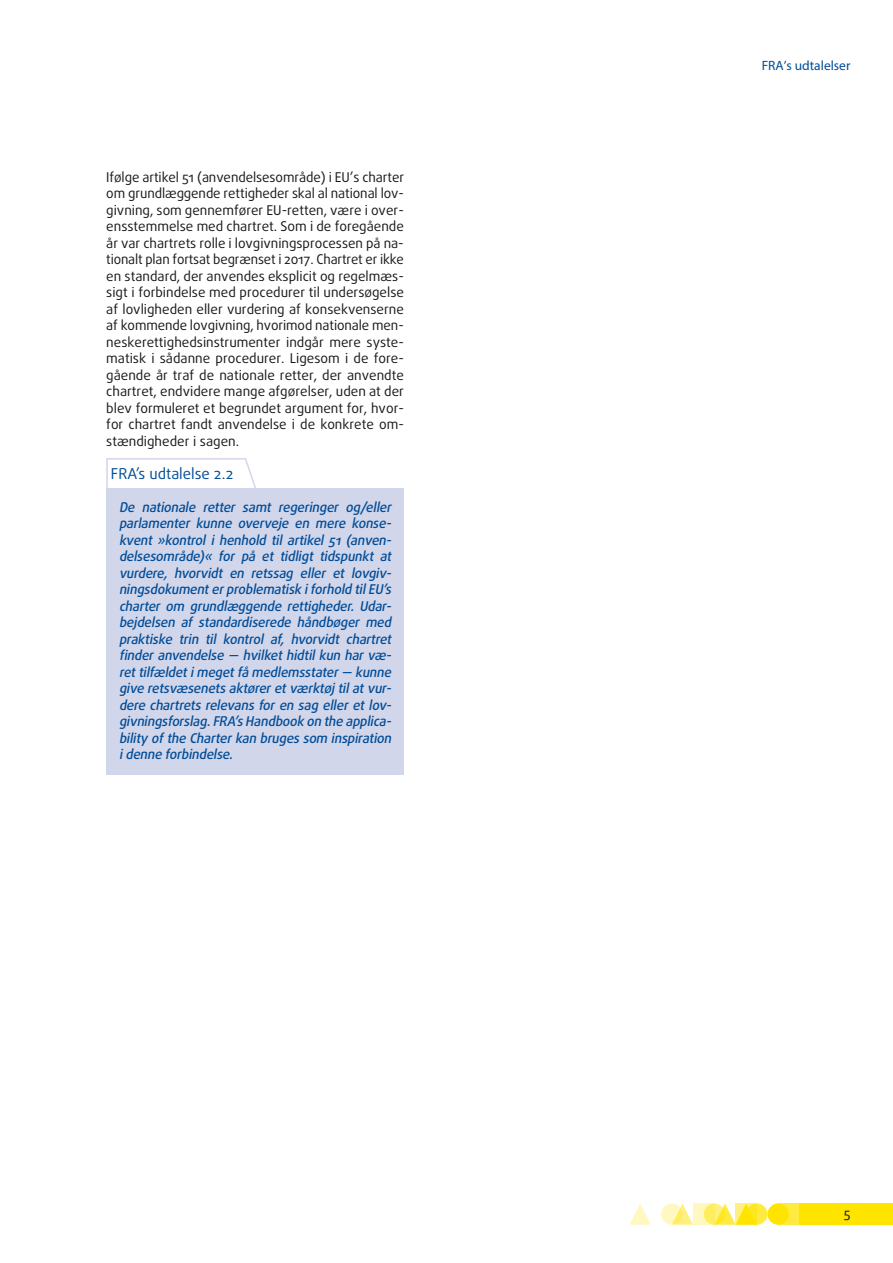
<style>
.page{position:relative;width:893px;height:1263px;background:#fff}
.page>*{position:absolute;margin:0;border:0;box-sizing:border-box;transform-origin:0 0}
.opinion_header_sw{font:15px "Daxline Pro";color:#004c98}
.body_text{font:13.5px/16.5px "Daxline Pro";color:#1a171c}
.opinion_text_SW_last{font:italic 500 13.5px/16.5px "Daxline Pro";color:#004c98;text-align:justify}
.t1{font:13.5px "Myriad Pro";color:#004c98}
</style>
<div class="page">
<div style="left:746px;top:1203px;width:21px;height:22px;background:#ffea40;border-radius:50%"></div>
<div style="left:778px;top:1203px;width:21px;height:22px;background:#ffea40"></div>
<div style="left:799px;top:1203px;width:94px;height:22px;background:#ffe400"></div>
<svg style="left:675px;top:1203px;width:18px;height:22px"></svg>
<svg style="left:629px;top:1204px;width:22px;height:21px"></svg>
<div style="left:767px;top:1203px;width:22px;height:22px;background:#ffe400;border-radius:50%"></div>
<svg style="left:718px;top:1203px;width:18px;height:22px"></svg>
<svg style="left:704px;top:1203px;width:21px;height:22px"></svg>
<svg style="left:661px;top:1203px;width:21px;height:22px"></svg>
<svg style="left:736px;top:1203px;width:21px;height:22px"></svg>
<svg style="left:693px;top:1203px;width:21px;height:22px"></svg>
<div style="left:106px;top:489px;width:298px;height:286px;background:#d2d6ea"></div>
<svg style="left:106px;top:458px;width:152px;height:31px"></svg>
<p class="body_text" style="left:106px;top:169px;width:299px">Ifølge artikel 51 (anvendelsesområde) i EU’s charter om grundlæggende rettigheder skal al national lov&shy;givning, som gennemfører EU-retten, være i over&shy;ensstemmelse med chartret. Som i de foregående år var chartrets rolle i lovgivningsprocessen på na&shy;tionalt plan fortsat begrænset i 2017. Chartret er ikke en standard, der anvendes eksplicit og regelmæs&shy;sigt i forbindelse med procedurer til undersøgelse af lovligheden eller vurdering af konsekvenserne af kommende lovgivning, hvorimod nationale men&shy;neskerettighedsinstrumenter indgår mere syste&shy;matisk i sådanne procedurer. Ligesom i de fore&shy;gående år traf de nationale retter, der anvendte chartret, endvidere mange afgørelser, uden at der blev formuleret et begrundet argument for, hvor&shy;for chartret fandt anvendelse i de konkrete om&shy;stændigheder i sagen.</p>
<p class="opinion_header_sw" style="left:111px;top:464px;width:124px">FRA’s udtalelse 2.2</p>
<p class="opinion_text_SW_last" style="left:119px;top:499px;width:277px">De nationale retter samt regeringer og/eller parlamenter kunne overveje en mere konse&shy;kvent »kontrol i henhold til artikel 51 (anven&shy;delsesområde)« for på et tidligt tidspunkt at vurdere, hvorvidt en retssag eller et lovgiv&shy;ningsdokumenterproblematisk iforhold tilEU’s charter om grundlæggende rettigheder. Udar&shy;bejdelsen af standardiserede håndbøger med praktiske trin til kontrol af, hvorvidt chartret finder anvendelse — hvilket hidtil kun har væ&shy;rettilfældetimegetfå medlemsstater— kunne give retsvæsenetsaktøreretværktøj tilatvur&shy;dere chartrets relevans for en sag eller et lov&shy;givningsforslag.FRA’sHandbook on the applica&shy;bility ofthe Charterkan brugessom inspiration idenne forbindelse.</p>
<p class="t1" style="left:762px;top:57px;width:90px">FRA’s udtalelser</p>
<p class="body_text" style="left:844px;top:1205px;width:8px">5</p>
</div>
